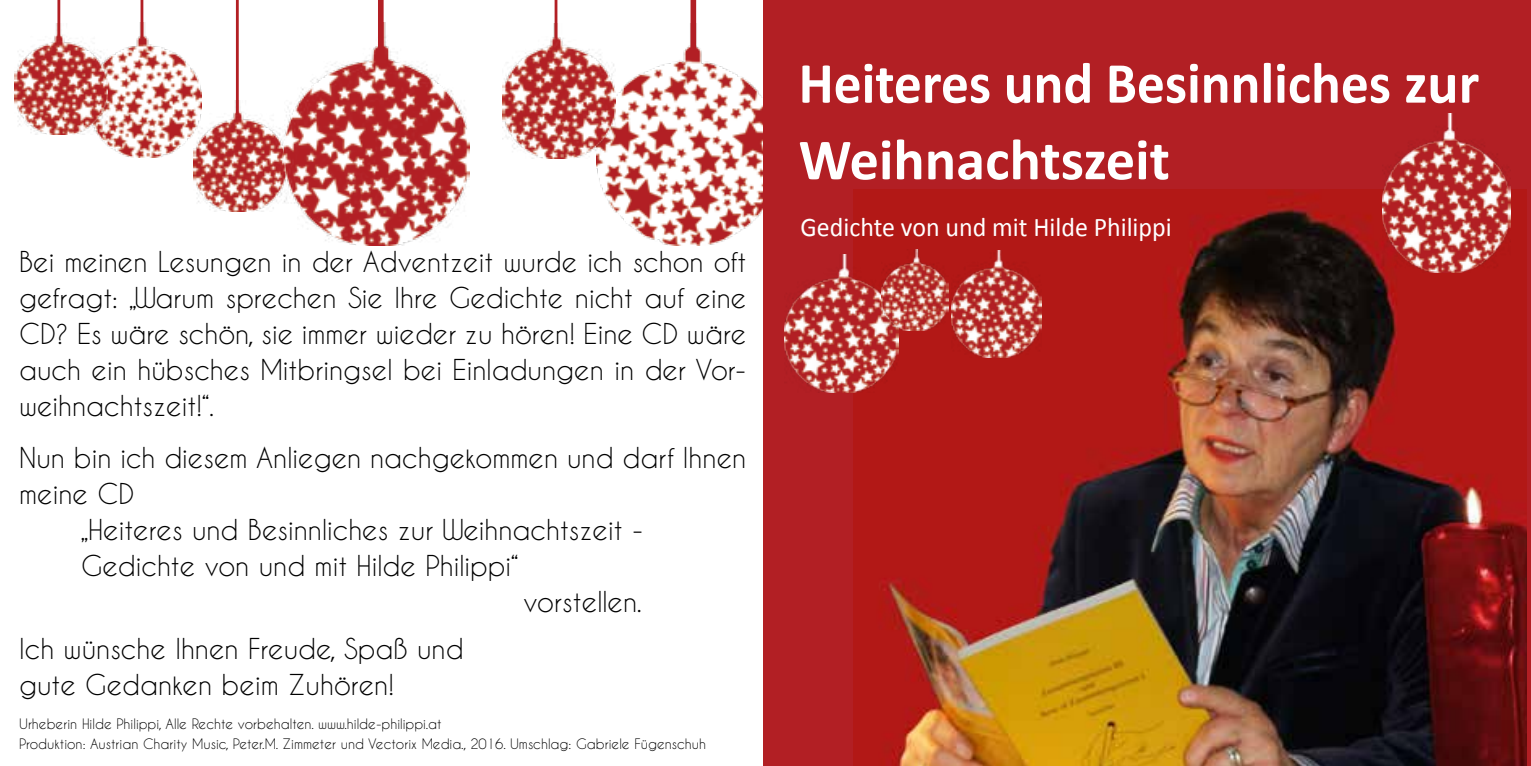
<style>
.page{position:relative;width:1531px;height:766px;background:#fff}
.page>*{position:absolute;margin:0;border:0;box-sizing:border-box;transform-origin:0 0}
.t1{font:700 58.5px/76.5px "Calibri";color:#fff;scale:.95 1}
.t2{font:27px/36px "Caviar Dreams";color:#000;text-align:justify}
.t3{font:27px "Calibri";color:#fff;scale:.96 1}
.t4{font:13.5px/20.2px "Caviar Dreams";color:#000}
</style>
<div class="page">
<div style="left:763px;top:0;width:768px;height:765px;background:#b21f24"></div>
<img style="left:853px;top:189px;width:673px;height:576px">
<img style="left:784px;top:254px;width:115px;height:139px">
<img style="left:881px;top:249px;width:67px;height:81px">
<img style="left:952px;top:250px;width:89px;height:107px">
<img style="left:1382px;top:113px;width:129px;height:159px">
<img style="left:596px;top:23px;width:166px;height:223px">
<img style="left:97px;top:23px;width:104px;height:134px">
<img style="left:503px;top:23px;width:112px;height:135px">
<img style="left:15px;top:23px;width:93px;height:112px">
<img style="left:193px;top:100px;width:92px;height:111px">
<img style="left:285px;top:23px;width:184px;height:222px">
<hr style="left:236px;top:0;width:3px;height:115px;background:#b21f24">
<hr style="left:555px;top:0;width:2px;height:38px;background:#b21f24">
<hr style="left:141px;top:0;width:2px;height:38px;background:#b21f24">
<hr style="left:57px;top:0;width:3px;height:38px;background:#b21f24">
<div style="left:378px;top:0;width:6px;height:51px;background:#b21f24"></div>
<div style="left:690px;top:0;width:6px;height:51px;background:#b21f24"></div>
<p class="t2" style="left:19px;top:243px;width:729px">Bei meinen Lesungen in der Adventzeit wurde ich schon oft gefragt: „Warum sprechen Sie Ihre Gedichte nicht auf eine CD? Es wäre schön, sie immer wieder zu hören! Eine CD wäre auch ein hübsches Mitbringsel bei Einladungen in der Vor&shy;weihnachtszeit!“.</p>
<p class="t2" style="left:19px;top:439px;width:729px">Nun bin ich diesem Anliegen nachgekommen und darf Ihnen</p>
<p class="t2" style="left:19px;top:475px;width:117px">meine CD</p>
<p class="t2" style="left:81px;top:511px;width:563px">„Heiteres und Besinnliches zur Weihnachtszeit -</p>
<p class="t2" style="left:81px;top:547px;width:438px">Gedichte von und mit Hilde Philippi“</p>
<p class="t2" style="left:523px;top:583px;width:120px">vorstellen.</p>
<p class="t2" style="left:19px;top:630px;width:446px">Ich wünsche Ihnen Freude, Spaß und gute Gedanken beim Zuhören!</p>
<p class="t4" style="left:19px;top:713px;width:688px">Urheberin Hilde Philippi, Alle Rechte vorbehalten. www.hilde-philippi.at<br>Produktion: Austrian Charity Music, Peter.M. Zimmeter und Vectorix Media., 2016. Umschlag: Gabriele Fügenschuh</p>
<h1 class="t1" style="left:798px;top:45px;width:718px">Heiteres und Besinnliches zur<br>Weihnachtszeit</h1>
<p class="t3" style="left:800px;top:209px;width:388px">Gedichte von und mit Hilde Philippi</p>
</div>
